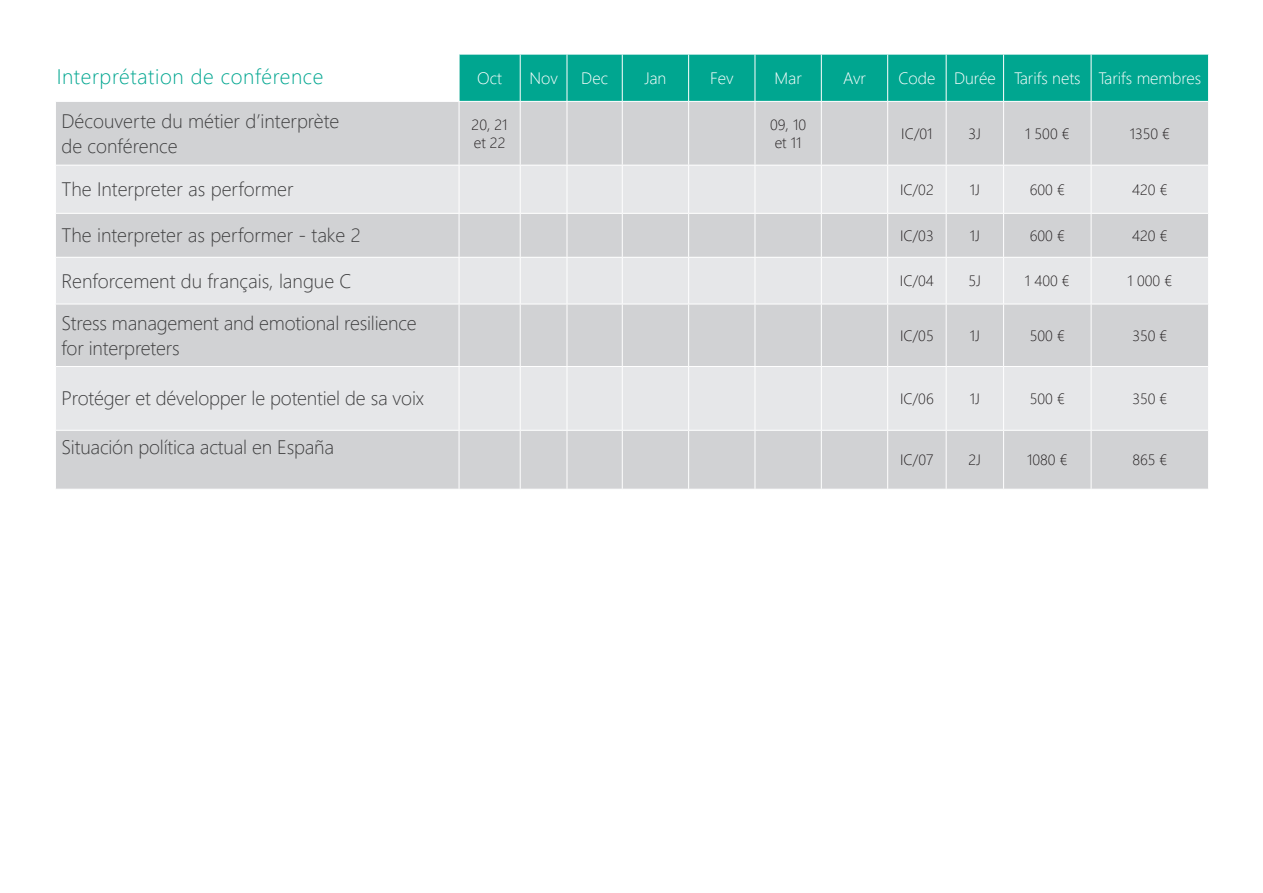
<style>
.page{position:relative;width:1263px;height:893px;background:#fff}
.page>*{position:absolute;margin:0;border:0;box-sizing:border-box;transform-origin:0 0}
.t1{font:300 21px "Segoe UI";letter-spacing:.03em;color:#00a690}
.t2{font:300 19.5px/25.5px "Segoe UI";letter-spacing:-.01em;color:#3e3e3f}
.t3{font:300 16.5px "Segoe UI";color:#fff}
.t4{font:300 15px/18px "Segoe UI";color:#231f20}
</style>
<div class="page">
<div style="left:460px;top:55px;width:748px;height:46px;background:#00a690"></div>
<div style="left:56px;top:102px;width:1152px;height:63px;background:#d1d2d4"></div>
<div style="left:56px;top:166px;width:1152px;height:47px;background:#e6e7e9"></div>
<div style="left:56px;top:214px;width:1152px;height:43px;background:#d1d2d4"></div>
<div style="left:56px;top:258px;width:1152px;height:46px;background:#e6e7e9"></div>
<div style="left:56px;top:305px;width:1152px;height:61px;background:#d1d2d4"></div>
<div style="left:56px;top:367px;width:1152px;height:63px;background:#e6e7e9"></div>
<div style="left:56px;top:431px;width:1152px;height:58px;background:#d1d2d4"></div>
<hr style="left:459px;top:102px;width:1px;height:63px;background:#fff">
<hr style="left:520px;top:102px;width:1px;height:63px;background:#fff">
<hr style="left:567px;top:102px;width:1px;height:63px;background:#fff">
<hr style="left:622px;top:102px;width:1px;height:63px;background:#fff">
<hr style="left:688px;top:102px;width:1px;height:63px;background:#fff">
<hr style="left:755px;top:102px;width:1px;height:63px;background:#fff">
<hr style="left:821px;top:102px;width:1px;height:63px;background:#fff">
<hr style="left:887px;top:102px;width:1px;height:63px;background:#fff">
<hr style="left:946px;top:102px;width:1px;height:63px;background:#fff">
<hr style="left:1003px;top:102px;width:1px;height:63px;background:#fff">
<hr style="left:1091px;top:102px;width:1px;height:63px;background:#fff">
<hr style="left:459px;top:165px;width:1px;height:48px;background:#fff">
<hr style="left:520px;top:165px;width:1px;height:48px;background:#fff">
<hr style="left:567px;top:165px;width:1px;height:48px;background:#fff">
<hr style="left:622px;top:165px;width:1px;height:48px;background:#fff">
<hr style="left:688px;top:165px;width:1px;height:48px;background:#fff">
<hr style="left:755px;top:165px;width:1px;height:48px;background:#fff">
<hr style="left:821px;top:165px;width:1px;height:48px;background:#fff">
<hr style="left:887px;top:165px;width:1px;height:48px;background:#fff">
<hr style="left:946px;top:165px;width:1px;height:48px;background:#fff">
<hr style="left:1003px;top:165px;width:1px;height:48px;background:#fff">
<hr style="left:1091px;top:165px;width:1px;height:48px;background:#fff">
<hr style="left:459px;top:214px;width:1px;height:43px;background:#fff">
<hr style="left:520px;top:214px;width:1px;height:43px;background:#fff">
<hr style="left:567px;top:214px;width:1px;height:43px;background:#fff">
<hr style="left:622px;top:214px;width:1px;height:43px;background:#fff">
<hr style="left:688px;top:214px;width:1px;height:43px;background:#fff">
<hr style="left:755px;top:214px;width:1px;height:43px;background:#fff">
<hr style="left:821px;top:214px;width:1px;height:43px;background:#fff">
<hr style="left:887px;top:214px;width:1px;height:43px;background:#fff">
<hr style="left:946px;top:214px;width:1px;height:43px;background:#fff">
<hr style="left:1003px;top:214px;width:1px;height:43px;background:#fff">
<hr style="left:1091px;top:214px;width:1px;height:43px;background:#fff">
<hr style="left:459px;top:258px;width:1px;height:46px;background:#fff">
<hr style="left:520px;top:258px;width:1px;height:46px;background:#fff">
<hr style="left:567px;top:258px;width:1px;height:46px;background:#fff">
<hr style="left:622px;top:258px;width:1px;height:46px;background:#fff">
<hr style="left:688px;top:258px;width:1px;height:46px;background:#fff">
<hr style="left:755px;top:258px;width:1px;height:46px;background:#fff">
<hr style="left:821px;top:258px;width:1px;height:46px;background:#fff">
<hr style="left:887px;top:258px;width:1px;height:46px;background:#fff">
<hr style="left:946px;top:258px;width:1px;height:46px;background:#fff">
<hr style="left:1003px;top:258px;width:1px;height:46px;background:#fff">
<hr style="left:1091px;top:258px;width:1px;height:46px;background:#fff">
<hr style="left:520px;top:54px;width:1px;height:47px;background:#fff">
<hr style="left:567px;top:54px;width:1px;height:47px;background:#fff">
<hr style="left:622px;top:54px;width:1px;height:47px;background:#fff">
<hr style="left:688px;top:54px;width:1px;height:47px;background:#fff">
<hr style="left:755px;top:54px;width:1px;height:47px;background:#fff">
<hr style="left:821px;top:54px;width:1px;height:47px;background:#fff">
<hr style="left:887px;top:54px;width:1px;height:47px;background:#fff">
<hr style="left:946px;top:54px;width:1px;height:47px;background:#fff">
<hr style="left:1003px;top:54px;width:1px;height:47px;background:#fff">
<hr style="left:1091px;top:54px;width:1px;height:47px;background:#fff">
<hr style="left:459px;top:304px;width:1px;height:62px;background:#fff">
<hr style="left:459px;top:431px;width:1px;height:58px;background:#fff">
<hr style="left:520px;top:304px;width:1px;height:62px;background:#fff">
<hr style="left:567px;top:304px;width:1px;height:62px;background:#fff">
<hr style="left:622px;top:304px;width:1px;height:62px;background:#fff">
<hr style="left:688px;top:304px;width:1px;height:62px;background:#fff">
<hr style="left:755px;top:304px;width:1px;height:62px;background:#fff">
<hr style="left:821px;top:304px;width:1px;height:62px;background:#fff">
<hr style="left:887px;top:304px;width:1px;height:62px;background:#fff">
<hr style="left:520px;top:431px;width:1px;height:58px;background:#fff">
<hr style="left:567px;top:431px;width:1px;height:58px;background:#fff">
<hr style="left:622px;top:431px;width:1px;height:58px;background:#fff">
<hr style="left:688px;top:431px;width:1px;height:58px;background:#fff">
<hr style="left:755px;top:431px;width:1px;height:58px;background:#fff">
<hr style="left:821px;top:431px;width:1px;height:58px;background:#fff">
<hr style="left:887px;top:431px;width:1px;height:58px;background:#fff">
<hr style="left:946px;top:304px;width:1px;height:62px;background:#fff">
<hr style="left:946px;top:431px;width:1px;height:58px;background:#fff">
<hr style="left:1003px;top:304px;width:1px;height:62px;background:#fff">
<hr style="left:1003px;top:431px;width:1px;height:58px;background:#fff">
<hr style="left:1091px;top:304px;width:1px;height:62px;background:#fff">
<hr style="left:1091px;top:431px;width:1px;height:58px;background:#fff">
<hr style="left:459px;top:367px;width:1px;height:63px;background:#fff">
<hr style="left:520px;top:367px;width:1px;height:63px;background:#fff">
<hr style="left:567px;top:367px;width:1px;height:63px;background:#fff">
<hr style="left:622px;top:367px;width:1px;height:63px;background:#fff">
<hr style="left:688px;top:367px;width:1px;height:63px;background:#fff">
<hr style="left:755px;top:367px;width:1px;height:63px;background:#fff">
<hr style="left:821px;top:367px;width:1px;height:63px;background:#fff">
<hr style="left:887px;top:367px;width:1px;height:63px;background:#fff">
<hr style="left:946px;top:367px;width:1px;height:63px;background:#fff">
<hr style="left:1003px;top:367px;width:1px;height:63px;background:#fff">
<hr style="left:1091px;top:367px;width:1px;height:63px;background:#fff">
<p class="t1" style="left:57px;top:57px;width:268px">Interprétation de conférence</p>
<p class="t3" style="left:477px;top:62px;width:26px">Oct</p>
<p class="t3" style="left:529px;top:62px;width:30px">Nov</p>
<p class="t3" style="left:581px;top:62px;width:28px">Dec</p>
<p class="t3" style="left:644px;top:62px;width:23px">Jan</p>
<p class="t3" style="left:710px;top:62px;width:25px">Fev</p>
<p class="t3" style="left:774px;top:62px;width:29px">Mar</p>
<p class="t3" style="left:843px;top:62px;width:24px">Avr</p>
<p class="t3" style="left:898px;top:62px;width:304px">Code Durée Tarifs nets Tarifs membres</p>
<p class="t2" style="left:61px;top:106px;width:279px">Découverte du métier d’interprète de conférence</p>
<p class="t4" style="left:472px;top:114px;width:37px">20, 21 et 22</p>
<p class="t4" style="left:770px;top:114px;width:37px;text-align:center">09, 10 et 11</p>
<p class="t4" style="left:901px;top:123px;width:33px">IC/01</p>
<p class="t4" style="left:968px;top:123px;width:14px">3J</p>
<p class="t4" style="left:1025px;top:123px;width:46px">1 500 €</p>
<p class="t4" style="left:1130px;top:123px;width:42px">1350 €</p>
<p class="t2" style="left:61px;top:175px;width:234px">The Interpreter as performer</p>
<p class="t4" style="left:900px;top:179px;width:35px">IC/02</p>
<p class="t4" style="left:970px;top:179px;width:12px">1J</p>
<p class="t4" style="left:1030px;top:179px;width:37px">600 €</p>
<p class="t4" style="left:1132px;top:179px;width:37px">420 €</p>
<p class="t2" style="left:61px;top:221px;width:301px">The interpreter as performer - take 2</p>
<p class="t4" style="left:900px;top:225px;width:35px">IC/03</p>
<p class="t4" style="left:970px;top:225px;width:12px">1J</p>
<p class="t4" style="left:1030px;top:225px;width:37px">600 €</p>
<p class="t4" style="left:1132px;top:225px;width:37px">420 €</p>
<p class="t2" style="left:61px;top:266px;width:292px">Renforcement du français, langue C</p>
<p class="t4" style="left:900px;top:270px;width:35px">IC/04</p>
<p class="t4" style="left:968px;top:270px;width:14px">5J</p>
<p class="t4" style="left:1025px;top:270px;width:46px">1 400 €</p>
<p class="t4" style="left:1127px;top:270px;width:46px">1 000 €</p>
<p class="t2" style="left:61px;top:308px;width:357px">Stress management and emotional resilience for interpreters</p>
<p class="t4" style="left:900px;top:325px;width:35px">IC/05</p>
<p class="t4" style="left:970px;top:325px;width:12px">1J</p>
<p class="t4" style="left:1030px;top:325px;width:37px">500 €</p>
<p class="t4" style="left:1132px;top:325px;width:37px">350 €</p>
<p class="t2" style="left:61px;top:384px;width:364px">Protéger et développer le potentiel de sa voix</p>
<p class="t4" style="left:900px;top:388px;width:35px">IC/06</p>
<p class="t4" style="left:970px;top:388px;width:12px">1J</p>
<p class="t4" style="left:1030px;top:388px;width:37px">500 €</p>
<p class="t4" style="left:1132px;top:388px;width:37px">350 €</p>
<p class="t2" style="left:61px;top:432px;width:274px">Situación política actual en España</p>
<p class="t4" style="left:900px;top:449px;width:35px">IC/07</p>
<p class="t4" style="left:968px;top:449px;width:14px">2J</p>
<p class="t4" style="left:1027px;top:449px;width:42px">1080 €</p>
<p class="t4" style="left:1132px;top:449px;width:37px">865 €</p>
</div>
